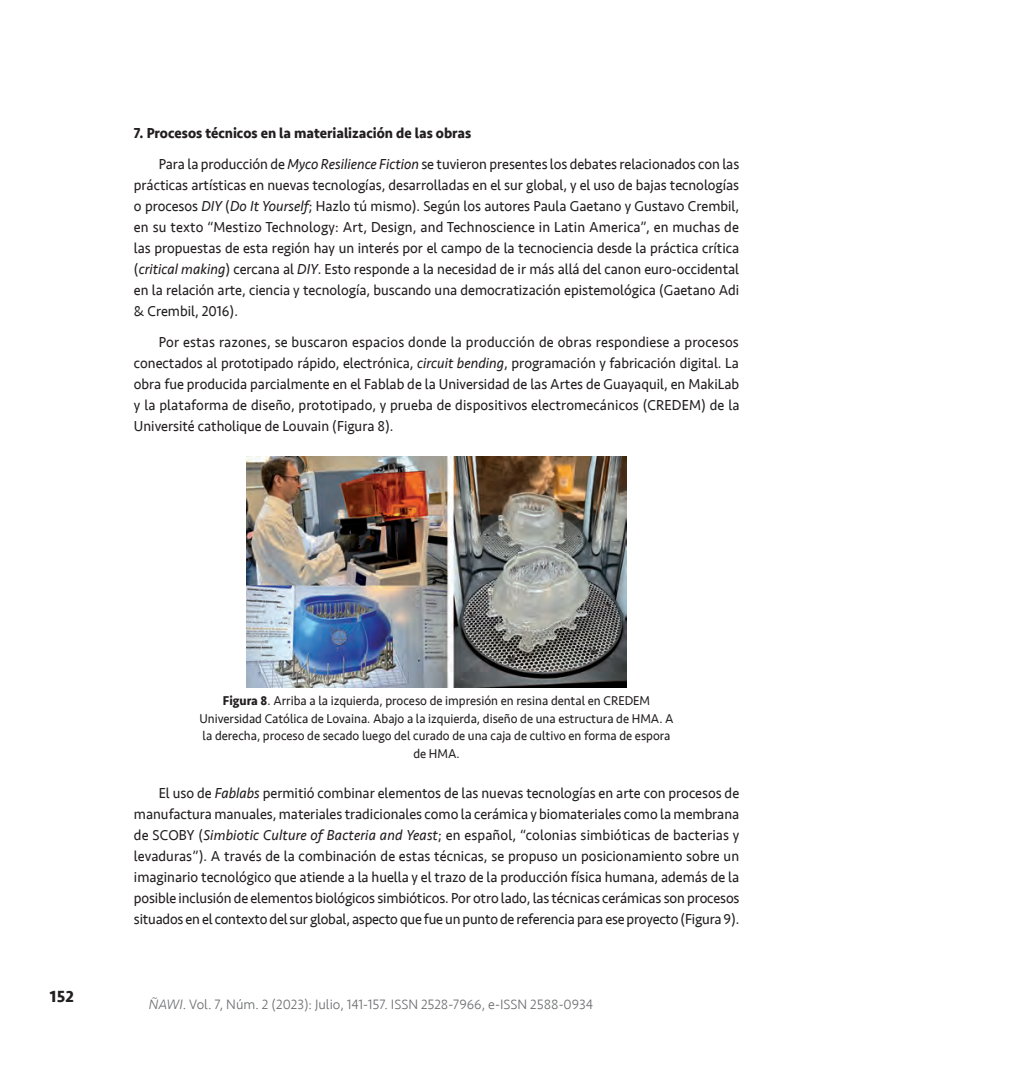
<style>
.page{position:relative;width:1017px;height:1067px;background:#fff}
.page>*{position:absolute;margin:0;border:0;box-sizing:border-box;transform-origin:0 0}
.t1{font:700 16.62px "Seravek";color:#231f20}
.t2{font:14.88px/21px "Seravek";color:#231f20;text-align:justify;scale:.95 1}
.t3{font:300 14px "Seravek";color:#6c6d70}
.t4{font:13.12px/17.5px "Seravek";color:#231f20;text-align:center;scale:.95 1}
.s1{font-weight:700}
.s2{font-style:italic}
</style>
<div class="page">
<img style="left:246px;top:456px;width:381px;height:231px">
<p class="t2" style="left:159px;top:117px;width:613px;line-height:31px;text-indent:-25px"><span class="s1">7. Procesos técnicos en la materialización de las obras<br></span>Para la producción de <span class="s2">Myco Resilience Fiction</span> se tuvieron presentes los debates relacionados con las</p>
<p class="t2" style="left:134px;top:174px;width:639px">prácticas artísticas en nuevas tecnologías, desarrolladas en el sur global, y el uso de bajas tecnologías o procesos <span class="s2">DIY</span> (<span class="s2">Do It Yourself</span>; Hazlo tú mismo). Según los autores Paula Gaetano y Gustavo Crembil, en su texto “Mestizo Technology: Art, Design, and Technoscience in Latin America”, en muchas de las propuestas de esta región hay un interés por el campo de la tecnociencia desde la práctica crítica (<span class="s2">critical making</span>) cercana al <span class="s2">DIY</span>. Esto responde a la necesidad de ir más allá del canon euro-occidental en la relación arte, ciencia y tecnología, buscando una democratización epistemológica (Gaetano Adi &amp; Crembil, 2016).</p>
<p class="t2" style="left:134px;top:331px;width:639px;text-indent:25px">Por estas razones, se buscaron espacios donde la producción de obras respondiese a procesos conectados al prototipado rápido, electrónica, <span class="s2">circuit bending</span>, programación y fabricación digital. La obra fue producida parcialmente en el Fablab de la Universidad de las Artes de Guayaquil, en MakiLab y la plataforma de diseño, prototipado, y prueba de dispositivos electromecánicos (CREDEM) de la Université catholique de Louvain (Figura 8).</p>
<p class="t1" style="left:50px;top:983px;width:26px">152</p>
<p class="t4" style="left:199px;top:692px;width:501px"><span class="s1">Figura 8</span>. Arriba a la izquierda, proceso de impresión en resina dental en CREDEM Universidad Católica de Lovaina. Abajo a la izquierda, diseño de una estructura de HMA. A la derecha, proceso de secado luego del curado de una caja de cultivo en forma de espora de HMA.</p>
<p class="t2" style="left:134px;top:782px;width:639px;text-indent:25px">El uso de <span class="s2">Fablabs</span> permitió combinar elementos de las nuevas tecnologías en arte con procesos de manufactura manuales, materiales tradicionales como la cerámica y biomateriales como la membrana de SCOBY (<span class="s2">Simbiotic Culture of Bacteria and Yeast</span>; en español, “colonias simbióticas de bacterias y levaduras”). A través de la combinación de estas técnicas, se propuso un posicionamiento sobre un imaginario tecnológico que atiende a la huella y el trazo de la producción física humana, además de la posible inclusión de elementos biológicos simbióticos. Por otro lado, las técnicas cerámicas son procesos situados en el contexto del sur global, aspecto que fue un punto de referencia para ese proyecto (Figura 9).</p>
<p class="t3" style="left:149px;top:996px;width:446px"><span class="s2">ÑAWI</span>. Vol. 7, Núm. 2 (2023): Julio, 141-157. ISSN 2528-7966, e-ISSN 2588-0934</p>
</div>
